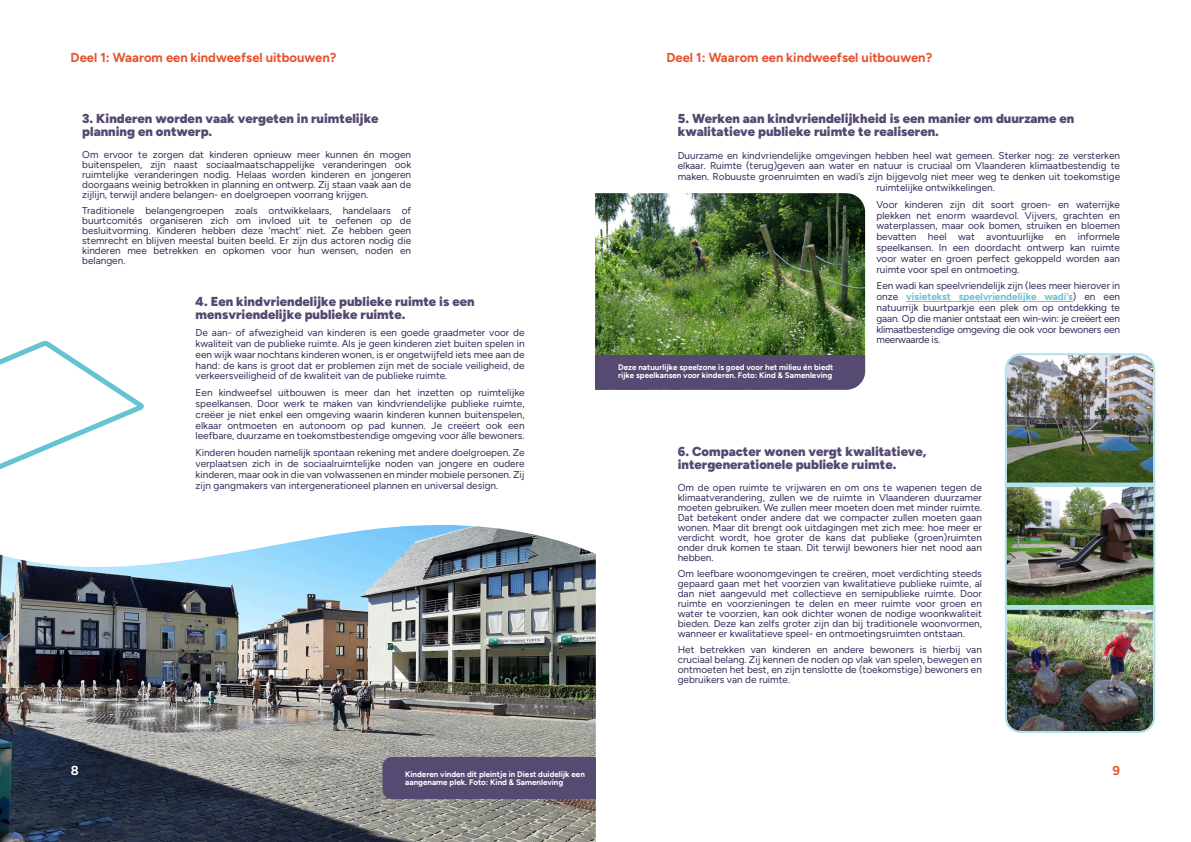
<style>
.page{position:relative;width:1191px;height:842px;background:#fff}
.page>*{position:absolute;margin:0;border:0;box-sizing:border-box;transform-origin:0 0}
.t1{font:900 13px/13px "Figtree";color:#564972}
.t2{font:700 13px "Figtree";color:#eb502d}
.t3{font:700 13px "Figtree";color:#fff}
.t4{font:10px/10px "Figtree";color:#372d5a;text-align:justify}
.t5{font:700 8px/8px "Figtree";color:#fff}
.s1{font-weight:700;color:#65c3d4}
</style>
<div class="page">
<img style="left:0;top:592px;width:595px;height:250px">
<svg style="left:0;top:525px;width:595px;height:67px"></svg>
<hr style="left:906px;top:301px;width:166px;height:1px;background:#65c3d4">
<img style="left:1004px;top:353px;width:151px;height:380px">
<img style="left:595px;top:193px;width:270px;height:162px">
<div style="left:595px;top:355px;width:270px;height:35px;background:#564972"></div>
<svg style="left:0;top:343px;width:144px;height:127px"></svg>
<div style="left:382px;top:757px;width:213px;height:42px;background:#564972"></div>
<h1 class="t2" style="left:71px;top:50px;width:267px">Deel 1: Waarom een kindweefsel uitbouwen?</h1>
<h1 class="t2" style="left:666px;top:50px;width:267px">Deel 1: Waarom een kindweefsel uitbouwen?</h1>
<h1 class="t1" style="left:82px;top:112px;width:298px">3. Kinderen worden vaak vergeten in ruimtelĳke planning en ontwerp.</h1>
<p class="t4" style="left:82px;top:149px;width:330px">Om ervoor te zorgen dat kinderen opnieuw meer kunnen én mogen buitenspelen, zĳn naast sociaalmaatschappelĳke veranderingen ook ruimtelĳke veranderingen nodig. Helaas worden kinderen en jongeren doorgaans weinig betrokken in planning en ontwerp. Zĳ staan vaak aan de zĳlĳn, terwĳl andere belangen- en doelgroepen voorrang krĳgen.</p>
<p class="t4" style="left:82px;top:205px;width:330px">Traditionele belangengroepen zoals ontwikkelaars, handelaars of buurtcomités organiseren zich om invloed uit te oefenen op de besluitvorming. Kinderen hebben deze ‘macht’ niet. Ze hebben geen stemrecht en blĳven meestal buiten beeld. Er zĳn dus actoren nodig die kinderen mee betrekken en opkomen voor hun wensen, noden en belangen.</p>
<h1 class="t1" style="left:196px;top:295px;width:280px">4. Een kindvriendelĳke publieke ruimte is een mensvriendelĳke publieke ruimte.</h1>
<p class="t4" style="left:196px;top:327px;width:330px;line-height:10.8px">De aan- of afwezigheid van kinderen is een goede graadmeter voor de kwaliteit van de publieke ruimte. Als je geen kinderen ziet buiten spelen in een wĳk waar nochtans kinderen wonen, is er ongetwĳfeld iets mee aan de hand: de kans is groot dat er problemen zĳn met de sociale veiligheid, de verkeersveiligheid of de kwaliteit van de publieke ruimte.</p>
<p class="t4" style="left:196px;top:387px;width:330px;line-height:10.8px">Een kindweefsel uitbouwen is meer dan het inzetten op ruimtelĳke speelkansen. Door werk te maken van kindvriendelĳke publieke ruimte, creëer je niet enkel een omgeving waarin kinderen kunnen buitenspelen, elkaar ontmoeten en autonoom op pad kunnen. Je creëert ook een leefbare, duurzame en toekomstbestendige omgeving voor álle bewoners.</p>
<p class="t4" style="left:196px;top:447px;width:330px;line-height:10.8px">Kinderen houden namelĳk spontaan rekening met andere doelgroepen. Ze verplaatsen zich in de sociaalruimtelĳke noden van jongere en oudere kinderen, maar ook in die van volwassenen en minder mobiele personen. Zĳ zĳn gangmakers van intergenerationeel plannen en universal design.</p>
<h1 class="t1" style="left:677px;top:112px;width:398px">5. Werken aan kindvriendelĳkheid is een manier om duurzame en kwalitatieve publieke ruimte te realiseren.</h1>
<p class="t4" style="left:677px;top:150px;width:444px">Duurzame en kindvriendelĳke omgevingen hebben heel wat gemeen. Sterker nog: ze versterken</p>
<p class="t4" style="left:677px;top:161px;width:444px">elkaar. Ruimte (terug)geven aan water en natuur is cruciaal om Vlaanderen klimaatbestendig te</p>
<p class="t4" style="left:677px;top:172px;width:444px">maken. Robuuste groenruimten en wadi’s zĳn bĳgevolg niet meer weg te denken uit toekomstige</p>
<p class="t4" style="left:876px;top:182px;width:120px">ruimtelĳke ontwikkelingen.</p>
<p class="t4" style="left:876px;top:199px;width:245px;line-height:10.8px">Voor kinderen zĳn dit soort groen- en waterrĳke plekken net enorm waardevol. Vĳvers, grachten en waterplassen, maar ook bomen, struiken en bloemen bevatten heel wat avontuurlĳke en informele speelkansen. In een doordacht ontwerp kan ruimte voor water en groen perfect gekoppeld worden aan ruimte voor spel en ontmoeting.</p>
<p class="t4" style="left:876px;top:280px;width:245px;line-height:10.8px">Een wadi kan speelvriendelĳk zĳn (lees meer hierover in onze <span class="s1">visietekst speelvriendelĳke wadi’s</span>) en een natuurrĳk buurtparkje een plek om op ontdekking te gaan. Op die manier ontstaat een win-win: je creëert een klimaatbestendige omgeving die ook voor bewoners een meerwaarde is.</p>
<p class="t5" style="left:618px;top:363px;width:217px">Deze natuurlĳke speelzone is goed voor het milieu én biedt rĳke speelkansen voor kinderen. Foto: Kind &amp; Samenleving</p>
<h1 class="t1" style="left:677px;top:445px;width:250px">6. Compacter wonen vergt kwalitatieve, intergenerationele publieke ruimte.</h1>
<p class="t4" style="left:677px;top:482px;width:306px">Om de open ruimte te vrĳwaren en om ons te wapenen tegen de klimaatverandering, zullen we de ruimte in Vlaanderen duurzamer moeten gebruiken. We zullen meer moeten doen met minder ruimte.<br>Dat betekent onder andere dat we compacter zullen moeten gaan wonen. Maar dit brengt ook uitdagingen met zich mee: hoe meer er verdicht wordt, hoe groter de kans dat publieke (groen)ruimten onder druk komen te staan. Dit terwĳl bewoners hier net nood aan hebben.</p>
<p class="t4" style="left:677px;top:568px;width:306px">Om leefbare woonomgevingen te creëren, moet verdichting steeds gepaard gaan met het voorzien van kwalitatieve publieke ruimte, al dan niet aangevuld met collectieve en semipublieke ruimte. Door ruimte en voorzieningen te delen en meer ruimte voor groen en water te voorzien, kan ook dichter wonen de nodige woonkwaliteit bieden. Deze kan zelfs groter zĳn dan bĳ traditionele woonvormen, wanneer er kwalitatieve speel- en ontmoetingsruimten ontstaan.</p>
<p class="t4" style="left:677px;top:644px;width:306px">Het betrekken van kinderen en andere bewoners is hierbĳ van cruciaal belang. Zĳ kennen de noden op vlak van spelen, bewegen en ontmoeten het best, en zĳn tenslotte de (toekomstige) bewoners en gebruikers van de ruimte.</p>
<h1 class="t3" style="left:71px;top:762px;width:9px">8</h1>
<h1 class="t2" style="left:1112px;top:762px;width:9px">9</h1>
<p class="t5" style="left:405px;top:770px;width:181px">Kinderen vinden dit pleintje in Diest duidelĳk een aangename plek. Foto: Kind &amp; Samenleving</p>
</div>
